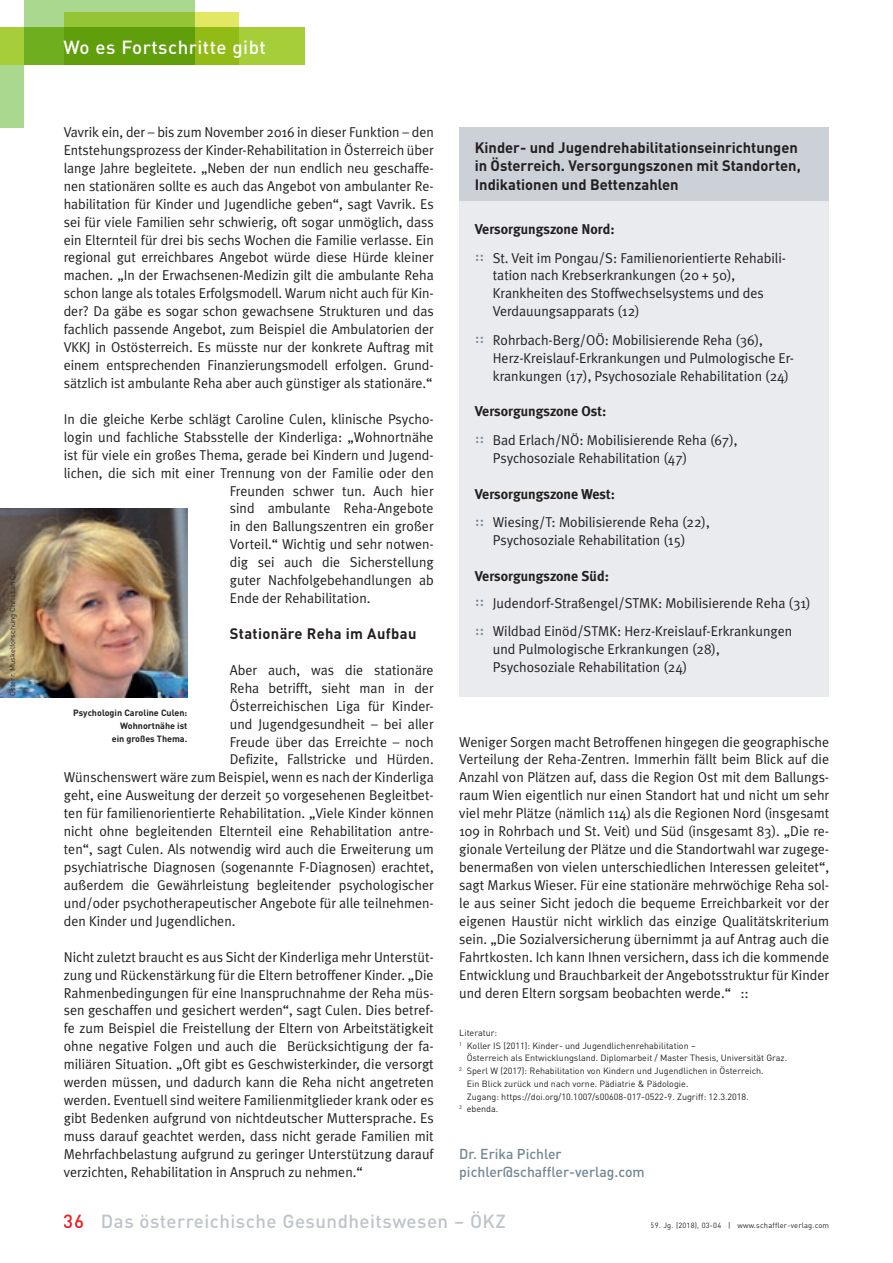
<style>
.page{position:relative;width:893px;height:1263px;background:#fff}
.page>*{position:absolute;margin:0;border:0;box-sizing:border-box;transform-origin:0 0}
.t1{font:500 18.75px "DIN";letter-spacing:.025em;color:#bec4ca}
.t2{font:500 18.75px "DIN";letter-spacing:.025em;color:#fff}
.t3{font:700 15px/18.8px "DIN";color:#231f20}
.t4{font:700 15px "DIN";letter-spacing:.025em;color:#231f20}
.t5{font:14.25px/17.9px "Meta Plus Normal";color:#231f20}
.t6{font:700 14.25px "Meta Plus";color:#231f20}
.t7{font:500 14.25px/18px "DIN";color:#728793}
.t8{font:9px "DIN";color:#231f20}
.t9{font:700 9px/12.8px "DIN";color:#231f20;text-align:right}
.t10{font:7.5px "DIN";letter-spacing:.025em;color:#231f20}
.t11{font:7.5px "DIN";color:#231f20}
.s1{font-family:"DIN Medium Alternate";font-size:15px;color:#728793}
.s2{color:#ee1d23}
</style>
<div class="page">
<div style="left:0;top:65px;width:24px;height:63px;background:#a9d88e"></div>
<div style="left:0;top:28px;width:305px;height:37px;background:#a6ce39"></div>
<svg style="left:24px;top:0;width:171px;height:65px;background:#93c864"></svg>
<svg style="left:64px;top:13px;width:174px;height:52px;background:#7caf1c"></svg>
<div style="left:459px;top:191px;width:370px;height:506px;background:#eaebee"></div>
<div style="left:459px;top:128px;width:370px;height:73px;background:#ccd1d7"></div>
<img style="left:0;top:509px;width:187px;height:188px">
<p class="t11" style="left:8px;top:695px;width:130px;rotate:-90deg">Österr. Muskelforschung Christian Call</p>
<h1 class="t2" style="left:64px;top:35px;width:204px">Wo es Fortschritte gibt</h1>
<p class="t5" style="left:64px;top:123px;width:371px;text-align:justify">Vavrik ein, der – bis zum November 2016 in dieser Funktion – den Entstehungsprozess der Kinder-Rehabilitation in Österreich über lange Jahre begleitete. „Neben der nun endlich neu geschaffe&shy;nen stationären sollte es auch das Angebot von ambulanter Re&shy;habilitation für Kinder und Jugendliche geben“, sagt Vavrik. Es sei für viele Familien sehr schwierig, oft sogar unmöglich, dass ein Elternteil für drei bis sechs Wochen die Familie verlasse. Ein regional gut erreichbares Angebot würde diese Hürde kleiner machen. „In der Erwachsenen-Medizin gilt die ambulante Reha schon lange als totales Erfolgsmodell. Warum nicht auch für Kin&shy;der? Da gäbe es sogar schon gewachsene Strukturen und das fachlich passende Angebot, zum Beispiel die Ambulatorien der VKKJ in Ostösterreich. Es müsste nur der konkrete Auftrag mit einem entsprechenden Finanzierungsmodell erfolgen. Grund&shy;sätzlich ist ambulante Reha aber auch günstiger als stationäre.“</p>
<p class="t5" style="left:64px;top:410px;width:371px">In die gleiche Kerbe schlägt Caroline Culen, klinische Psycho-</p>
<p class="t5" style="left:64px;top:428px;width:371px">login und fachliche Stabsstelle der Kinderliga: „Wohnortnähe</p>
<p class="t5" style="left:64px;top:446px;width:371px">ist für viele ein großes Thema, gerade bei Kindern und Jugend-</p>
<p class="t5" style="left:64px;top:464px;width:371px">lichen, die sich mit einer Trennung von der Familie oder den</p>
<p class="t5" style="left:230px;top:481px;width:205px">Freunden schwer tun. Auch hier</p>
<p class="t5" style="left:230px;top:499px;width:205px">sind ambulante Reha-Angebote</p>
<p class="t5" style="left:230px;top:517px;width:205px">in den Ballungszentren ein großer</p>
<p class="t5" style="left:230px;top:535px;width:205px">Vorteil.“ Wichtig und sehr notwen-</p>
<p class="t5" style="left:230px;top:553px;width:205px">dig sei auch die Sicherstellung</p>
<p class="t5" style="left:230px;top:571px;width:205px">guter Nachfolgebehandlungen ab</p>
<p class="t5" style="left:230px;top:589px;width:142px">Ende der Rehabilitation.</p>
<p class="t4" style="left:230px;top:624px;width:188px">Stationäre Reha im Aufbau</p>
<p class="t5" style="left:230px;top:661px;width:205px">Aber auch, was die stationäre</p>
<p class="t5" style="left:230px;top:679px;width:205px">Reha betrifft, sieht man in der</p>
<p class="t5" style="left:230px;top:697px;width:205px">Österreichischen Liga für Kinder-</p>
<p class="t5" style="left:230px;top:714px;width:205px">und Jugendgesundheit – bei aller</p>
<p class="t5" style="left:230px;top:732px;width:205px">Freude über das Erreichte – noch</p>
<p class="t5" style="left:230px;top:750px;width:205px">Defizite, Fallstricke und Hürden.</p>
<p class="t5" style="left:64px;top:768px;width:371px">Wünschenswert wäre zum Beispiel, wenn es nach der Kinderliga</p>
<p class="t5" style="left:64px;top:786px;width:371px">geht, eine Ausweitung der derzeit 50 vorgesehenen Begleitbet-</p>
<p class="t5" style="left:64px;top:804px;width:371px">ten für familienorientierte Rehabilitation. „Viele Kinder können</p>
<p class="t5" style="left:64px;top:822px;width:371px">nicht ohne begleitenden Elternteil eine Rehabilitation antre-</p>
<p class="t5" style="left:64px;top:840px;width:371px">ten“, sagt Culen. Als notwendig wird auch die Erweiterung um</p>
<p class="t5" style="left:64px;top:858px;width:371px">psychiatrische Diagnosen (sogenannte F-Diagnosen) erachtet,</p>
<p class="t5" style="left:64px;top:876px;width:371px">außerdem die Gewährleistung begleitender psychologischer</p>
<p class="t5" style="left:64px;top:894px;width:371px">und/oder psychotherapeutischer Angebote für alle teilnehmen-</p>
<p class="t5" style="left:64px;top:912px;width:173px">den Kinder und Jugendlichen.</p>
<p class="t5" style="left:64px;top:947px;width:371px;text-align:justify">Nicht zuletzt braucht es aus Sicht der Kinderliga mehr Unterstüt&shy;zung und Rückenstärkung für die Eltern betroffener Kinder. „Die Rahmenbedingungen für eine Inanspruchnahme der Reha müs&shy;sen geschaffen und gesichert werden“, sagt Culen. Dies betref&shy;fe zum Beispiel die Freistellung der Eltern von Arbeitstätigkeit ohne negative Folgen und auch die Berücksichtigung der fa&shy;miliären Situation. „Oft gibt es Geschwisterkinder, die versorgt werden müssen, und dadurch kann die Reha nicht angetreten werden. Eventuell sind weitere Familienmitglieder krank oder es gibt Bedenken aufgrund von nichtdeutscher Muttersprache. Es muss darauf geachtet werden, dass nicht gerade Familien mit Mehrfachbelastung aufgrund zu geringer Unterstützung darauf verzichten, Rehabilitation in Anspruch zu nehmen.“</p>
<p class="t9" style="left:73px;top:706px;width:116px">Psychologin Caroline Culen:<br>Wohnortnähe ist<br>ein großes Thema.</p>
<p class="t3" style="left:475px;top:137px;width:327px">Kinder- und Jugendrehabilitationseinrichtungen in Österreich. Versorgungszonen mit Standorten,<br>Indikationen und Bettenzahlen</p>
<p class="t6" style="left:475px;top:221px;width:141px">Versorgungszone Nord:</p>
<p class="t5" style="left:493px;top:248px;width:293px;text-indent:-18px"><span class="s1">::</span> St. Veit im Pongau/S: Familienorientierte Rehabili&shy;tation nach Krebserkrankungen (20 + 50), Krankheiten des Stoffwechselsystems und des Verdauungsapparats (12)</p>
<p class="t5" style="left:493px;top:331px;width:303px;text-indent:-18px"><span class="s1">::</span> Rohrbach-Berg/OÖ: Mobilisierende Reha (36),<br>Herz-Kreislauf-Erkrankungen und Pulmologische Er&shy;krankungen (17), Psychosoziale Rehabilitation (24)</p>
<p class="t6" style="left:475px;top:403px;width:133px">Versorgungszone Ost:</p>
<p class="t5" style="left:493px;top:431px;width:246px;text-indent:-18px"><span class="s1">::</span> Bad Erlach/NÖ: Mobilisierende Reha (67),<br>Psychosoziale Rehabilitation (47)</p>
<p class="t6" style="left:475px;top:485px;width:142px">Versorgungszone West:</p>
<p class="t5" style="left:475px;top:513px;width:236px;text-align:center"><span class="s1">::</span> Wiesing/T: Mobilisierende Reha (22),<br>Psychosoziale Rehabilitation (15)</p>
<p class="t6" style="left:475px;top:568px;width:136px">Versorgungszone Süd:</p>
<p class="t5" style="left:475px;top:588px;width:337px;line-height:28.5px"><span class="s1">::</span> Judendorf-Straßengel/STMK: Mobilisierende Reha (31) <span class="s1">::</span> Wildbad Einöd/STMK: Herz-Kreislauf-Erkrankungen</p>
<p class="t5" style="left:493px;top:640px;width:229px">und Pulmologische Erkrankungen (28),<br>Psychosoziale Rehabilitation (24)</p>
<p class="t5" style="left:459px;top:732px;width:371px;text-align:justify">Weniger Sorgen macht Betroffenen hingegen die geographische Verteilung der Reha-Zentren. Immerhin fällt beim Blick auf die Anzahl von Plätzen auf, dass die Region Ost mit dem Ballungs&shy;raum Wien eigentlich nur einen Standort hat und nicht um sehr viel mehr Plätze (nämlich 114) als die Regionen Nord (insgesamt 109 in Rohrbach und St. Veit) und Süd (insgesamt 83). „Die re&shy;gionale Verteilung der Plätze und die Standortwahl war zugege&shy;benermaßen von vielen unterschiedlichen Interessen geleitet“, sagt Markus Wieser. Für eine stationäre mehrwöchige Reha sol&shy;le aus seiner Sicht jedoch die bequeme Erreichbarkeit vor der eigenen Haustür nicht wirklich das einzige Qualitätskriterium sein. „Die Sozialversicherung übernimmt ja auf Antrag auch die Fahrtkosten. Ich kann Ihnen versichern, dass ich die kommende Entwicklung und Brauchbarkeit der Angebotsstruktur für Kinder und deren Eltern sorgsam beobachten werde.“ ::</p>
<p class="t8" style="left:459px;top:1027px;width:40px">Literatur:</p>
<p class="t8" style="left:459px;top:1040px;width:238px"><sup>1</sup> Koller IS (2011): Kinder- und Jugendlichenrehabilitation –</p>
<p class="t8" style="left:467px;top:1052px;width:322px">Österreich als Entwicklungsland. Diplomarbeit / Master Thesis, Universität Graz.</p>
<p class="t8" style="left:459px;top:1065px;width:306px"><sup>2</sup> Sperl W (2017): Rehabilitation von Kindern und Jugendlichen in Österreich.</p>
<p class="t8" style="left:467px;top:1078px;width:223px">Ein Blick zurück und nach vorne. Pädiatrie &amp; Pädologie.</p>
<p class="t8" style="left:467px;top:1091px;width:284px">Zugang: https://doi.org/10.1007/s00608-017-0522-9. Zugriff: 12.3.2018.</p>
<p class="t8" style="left:459px;top:1103px;width:41px"><sup>3</sup> ebenda.</p>
<p class="t7" style="left:459px;top:1144px;width:187px">Dr. Erika Pichler pichler@schaffler-verlag.com</p>
<h1 class="t1" style="left:64px;top:1209px;width:443px"><span class="s2">36</span> Das österreichische Gesundheitswesen – ÖKZ</h1>
<p class="t10" style="left:651px;top:1220px;width:180px">59. Jg. (2018), 03-04 | www.schaffler-verlag.com</p>
</div>
